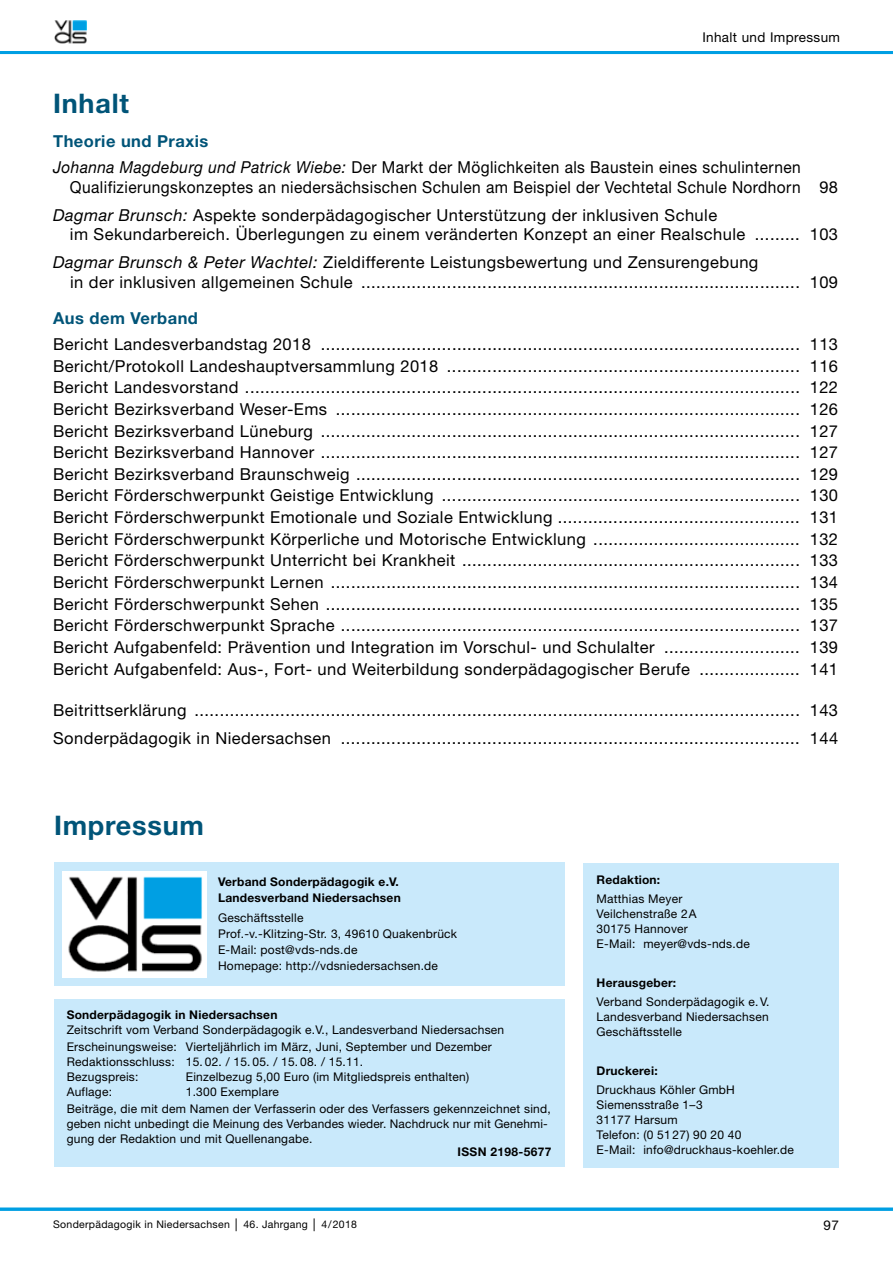
<style>
.page{position:relative;width:893px;height:1263px;background:#fff}
.page>*{position:absolute;margin:0;border:0;box-sizing:border-box;transform-origin:0 0}
.t1{font:700 27px "Helvetica Neue LT Std";letter-spacing:.03em;color:#005478}
.t2{font:16.5px/21.6px "Helvetica Neue LT Std";letter-spacing:.03em;color:#000}
.t3{font:16.5px/26px "Helvetica Neue LT Std";letter-spacing:.03em;color:#000;scale:.94 1}
.t4{font:700 16.5px "Helvetica Neue LT Std";letter-spacing:.03em;color:#005478}
.t5{font:13.5px "Helvetica Neue LT Std";letter-spacing:.03em;color:#000}
.t6{font:12px/15px "Helvetica Neue LT Std";letter-spacing:.02em;color:#000}
.t7{font:700 12px/15.9px "Helvetica Neue LT Std";letter-spacing:.02em;color:#000}
.t8{font:10.5px "Helvetica Neue LT Std";letter-spacing:.03em;color:#000}
.s1{font-weight:700;color:#005478}
.s2{font-style:italic}
.s3{font-family:"Arial"}
</style>
<div class="page">
<img style="left:54px;top:20px;width:33px;height:24px">
<hr style="left:0;top:51px;width:893px;height:3px;background:#009fe3">
<hr style="left:0;top:1208px;width:893px;height:3px;background:#009fe3">
<div style="left:54px;top:863px;width:510px;height:123px;background:#c9e9fb"></div>
<img style="left:63px;top:871px;width:143px;height:107px">
<div style="left:54px;top:999px;width:510px;height:168px;background:#c9e9fb"></div>
<div style="left:584px;top:863px;width:255px;height:304px;background:#c9e9fb"></div>
<p class="t5" style="left:702px;top:29px;width:139px">Inhalt und Impressum</p>
<h1 class="t1" style="left:53px;top:86px;width:77px">Inhalt</h1>
<p class="t3" style="left:53px;top:128px;width:797px"><span class="s1">Theorie und Praxis<br></span><span class="s2">Johanna Magdeburg und Patrick Wiebe:</span> Der Markt der Möglichkeiten als Baustein eines schulinternen</p>
<p class="t3" style="left:53px;top:172px;width:837px;line-height:28px;text-indent:17px">Qualifizierungskonzeptes an niedersächsischen Schulen am Beispiel der Vechtetal Schule Nordhorn 98<br><span class="s2">Dagmar Brunsch:</span> Aspekte sonderpädagogischer Unterstützung der inklusiven Schule</p>
<p class="t2" style="left:53px;top:220px;width:786px;line-height:28px;text-indent:17px">im Sekundarbereich. Überlegungen zu einem veränderten Konzept an einer Realschule ......... 103<br><span class="s2">Dagmar Brunsch &amp; Peter Wachtel:</span> Zieldifferente Leistungsbewertung und Zensurengebung</p>
<p class="t2" style="left:70px;top:271px;width:769px">in der inklusiven allgemeinen Schule ....................................................................................... 109</p>
<p class="t4" style="left:53px;top:308px;width:146px">Aus dem Verband</p>
<p class="t2" style="left:53px;top:333px;width:786px;text-align:justify">Bericht Landesverbandstag 2018 ............................................................................................... 113<br>Bericht/Protokoll Landeshauptversammlung 2018 ...................................................................... 116<br>Bericht Landesvorstand .............................................................................................................. 122<br>Bericht Bezirksverband Weser-Ems ............................................................................................ 126<br>Bericht Bezirksverband Lüneburg ............................................................................................... 127<br>Bericht Bezirksverband Hannover ............................................................................................... 127<br>Bericht Bezirksverband Braunschweig ........................................................................................ 129<br>Bericht Förderschwerpunkt Geistige Entwicklung ....................................................................... 130<br>Bericht Förderschwerpunkt Emotionale und Soziale Entwicklung ................................................ 131<br>Bericht Förderschwerpunkt Körperliche und Motorische Entwicklung ......................................... 132<br>Bericht Förderschwerpunkt Unterricht bei Krankheit ................................................................... 133<br>Bericht Förderschwerpunkt Lernen ............................................................................................. 134<br>Bericht Förderschwerpunkt Sehen .............................................................................................. 135<br>Bericht Förderschwerpunkt Sprache ........................................................................................... 137<br>Bericht Aufgabenfeld: Prävention und Integration im Vorschul- und Schulalter ........................... 139<br>Bericht Aufgabenfeld: Aus-, Fort- und Weiterbildung sonderpädagogischer Berufe .................... 141</p>
<p class="t2" style="left:53px;top:695px;width:786px;line-height:28px">Beitrittserklärung ........................................................................................................................ 143<br>Sonderpädagogik in Niedersachsen ........................................................................................... 144</p>
<h1 class="t1" style="left:54px;top:809px;width:151px">Impressum</h1>
<p class="t7" style="left:218px;top:873px;width:184px">Verband Sonderpädagogik e.V.<br>Landesverband Niedersachsen</p>
<p class="t6" style="left:218px;top:910px;width:241px;line-height:15.9px">Geschäftsstelle<br>Prof.-v.-Klitzing-Str. 3, 49610 Quakenbrück E-Mail: post@vds-nds.de<br>Homepage: http://vdsniedersachsen.de</p>
<p class="t7" style="left:67px;top:1006px;width:212px">Sonderpädagogik in Niedersachsen</p>
<p class="t6" style="left:67px;top:1020px;width:439px;line-height:17.1px">Zeitschrift vom Verband Sonderpädagogik e.V., Landesverband Niedersachsen<br>Erscheinungsweise: Vierteljährlich im März, Juni, September und Dezember</p>
<p class="t6" style="left:67px;top:1054px;width:298px">Redaktionsschluss: 15. 02. / 15. 05. / 15. 08. / 15.11.<br>Bezugspreis:</p>
<p class="t6" style="left:186px;top:1069px;width:285px">Einzelbezug 5,00 Euro (im Mitgliedspreis enthalten)</p>
<p class="t6" style="left:67px;top:1084px;width:47px">Auflage:</p>
<p class="t6" style="left:67px;top:1083px;width:486px;line-height:17.1px;text-indent:119px">1.300 Exemplare<br>Beiträge, die mit dem Namen der Verfasserin oder des Verfassers gekennzeichnet sind,</p>
<p class="t6" style="left:67px;top:1116px;width:483px">geben nicht unbedingt die Meinung des Verbandes wieder. Nachdruck nur mit Genehmi&shy;gung der Redaktion und mit Quellenangabe.</p>
<p class="t7" style="left:458px;top:1144px;width:95px">ISSN 2198-5677</p>
<p class="t7" style="left:597px;top:872px;width:65px">Redaktion:</p>
<p class="t6" style="left:597px;top:891px;width:155px">Matthias Meyer<br>Veilchenstraße 2A<br>30175 Hannover<br>E-Mail: meyer@vds-nds.de</p>
<p class="t7" style="left:597px;top:974px;width:81px">Herausgeber:</p>
<p class="t6" style="left:597px;top:994px;width:174px;text-align:justify">Verband Sonderpädagogik e. V.<br>Landesverband Niedersachsen Geschäftsstelle</p>
<p class="t7" style="left:597px;top:1062px;width:63px">Druckerei:</p>
<p class="t6" style="left:597px;top:1082px;width:199px">Druckhaus Köhler GmbH<br>Siemensstraße 1–3<br>31177 Harsum<br>Telefon: (0 51 27) 90 20 40<br>E-Mail: info@druckhaus-koehler.de</p>
<p class="t8" style="left:53px;top:1218px;width:305px">Sonderpädagogik in Niedersachsen <span class="s3">│</span> 46. Jahrgang <span class="s3">│</span> 4/2018</p>
<p class="t5" style="left:824px;top:1217px;width:17px">97</p>
</div>
